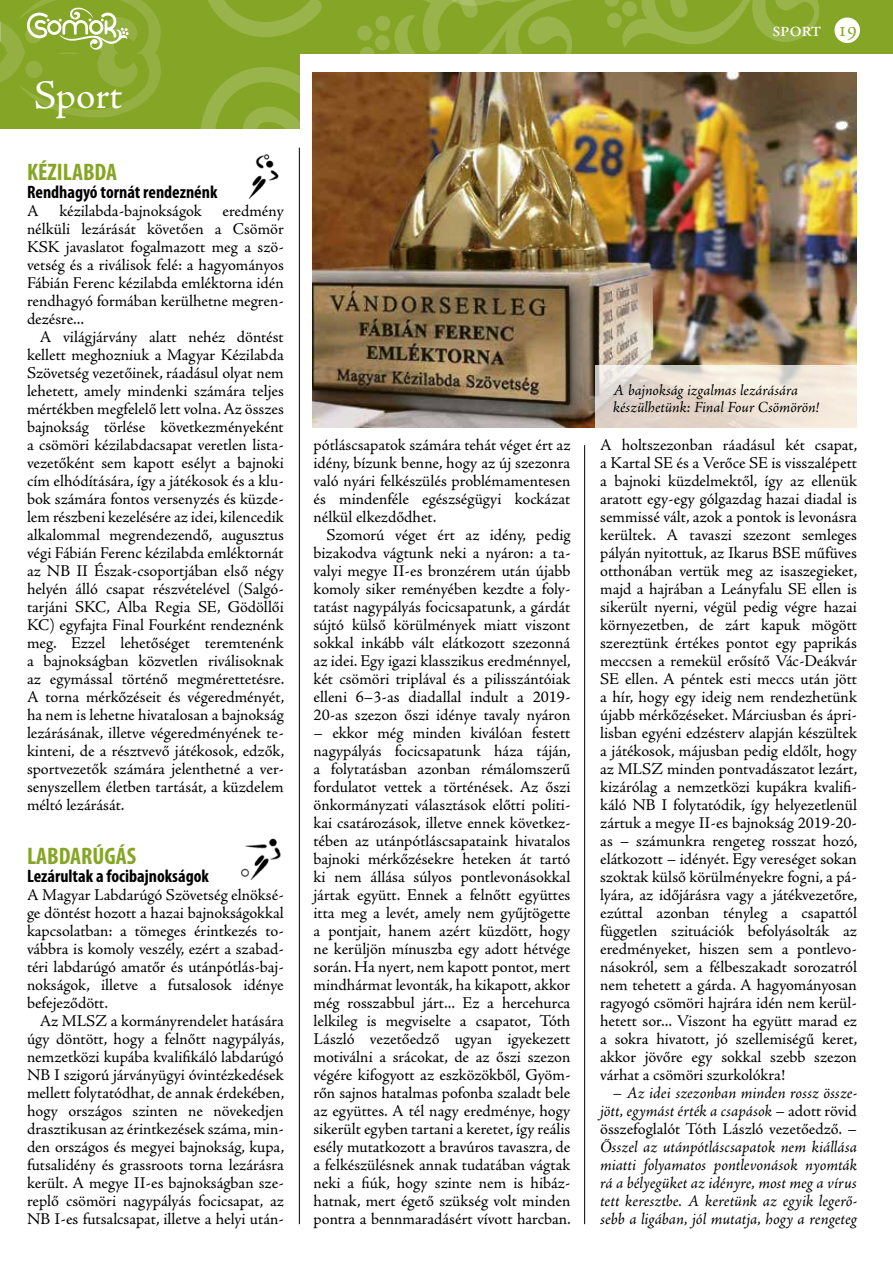
<style>
.page{position:relative;width:893px;height:1263px;background:#fff}
.page>*{position:absolute;margin:0;border:0;box-sizing:border-box;transform-origin:0 0}
.t1{font:40.5px "Adobe Jenson Pro";color:#fff}
.t2{font:700 condensed 24px "Myriad Pro";color:#85a526}
.t3{font:21px "Adobe Garamond Pro";color:#fff}
.t4{font:21px "Adobe Garamond Pro";color:#85a526}
.t5{font:700 condensed 18px "Myriad Pro";color:#000}
.t6{font:16.5px/18px "Adobe Jenson Pro";color:#000;text-align:justify}
.t7{font:italic 16.5px/18px "Adobe Jenson Pro";color:#000;text-align:justify}
.t8{font:italic 15.75px/16.5px "Adobe Jenson Pro";letter-spacing:-.005em;color:#000}
.s1{font-style:normal}
</style>
<div class="page">
<hr style="left:299px;top:72px;width:1px;height:1152px;background:#000">
<hr style="left:584px;top:72px;width:1px;height:1152px;background:#000">
<div style="left:0;top:0;width:893px;height:54px;background:#85a526"></div>
<svg style="left:208px;top:0;width:114px;height:37px"></svg>
<svg style="left:357px;top:0;width:503px;height:54px"></svg>
<div style="left:834px;top:18px;width:26px;height:25px;background:#fff;border-radius:50%"></div>
<div style="left:578px;top:404px;width:12px;height:41px;background:#fff"></div>
<div style="left:294px;top:110px;width:12px;height:38px;background:#fff"></div>
<div style="left:0;top:54px;width:300px;height:75px;background:#85a526"></div>
<svg style="left:200px;top:67px;width:99px;height:62px"></svg>
<svg style="left:0;top:0;width:161px;height:118px"></svg>
<img style="left:313px;top:72px;width:543px;height:355px">
<svg style="left:595px;top:365px;width:262px;height:63px;background:#eae0d5"></svg>
<img style="left:248px;top:154px;width:31px;height:45px">
<img style="left:241px;top:838px;width:40px;height:42px">
<h1 class="t1" style="left:34px;top:72px;width:90px">Sport</h1>
<h2 class="t2" style="left:27px;top:159px;width:91px">KÉZILABDA</h2>
<p class="t5" style="left:27px;top:182px;width:192px">Rendhagyó tornát rendeznénk</p>
<p class="t6" style="left:27px;top:202px;width:13px">A</p>
<p class="t6" style="left:59px;top:202px;width:144px">kézilabda-bajnokságok</p>
<p class="t6" style="left:27px;top:202px;width:258px;text-indent:195px">eredmény nélküli lezárását követően a Csömör KSK javaslatot fogalmazott meg a szö&shy;vetség és a riválisok felé: a hagyományos Fábián Ferenc kézilabda emléktorna idén rendhagyó formában kerülhetne megren&shy;dezésre...</p>
<p class="t6" style="left:27px;top:328px;width:259px;text-indent:13px">A világjárvány alatt nehéz döntést kellett meghozniuk a Magyar Kézilabda Szövetség vezetőinek, ráadásul olyat nem lehetett, amely mindenki számára teljes mértékben megfelelő lett volna. Az összes bajnokság törlése következményeként a csömöri kézilabdacsapat veretlen lista&shy;vezetőként sem kapott esélyt a bajnoki cím elhódítására, így a játékosok és a klu&shy;bok számára fontos versenyzés és küzde&shy;lem részbeni kezelésére az idei, kilencedik alkalommal megrendezendő, augusztus végi Fábián Ferenc kézilabda emléktornát az NB II Észak-csoportjában első négy helyén álló csapat részvételével (Salgó&shy;tarjáni SKC, Alba Regia SE, Gödöllői KC) egyfajta Final Fourként rendeznénk meg. Ezzel lehetőséget teremtenénk a bajnokságban közvetlen riválisoknak az egymással történő megmérettetésre.<br>A torna mérkőzéseit és végeredményét, ha nem is lehetne hivatalosan a bajnokság lezárásának, illetve végeredményének te&shy;kinteni, de a résztvevő játékosok, edzők, sportvezetők számára jelenthetné a ver&shy;senyszellem életben tartását, a küzdelem méltó lezárását.</p>
<h2 class="t2" style="left:27px;top:843px;width:111px">LABDARÚGÁS</h2>
<p class="t5" style="left:27px;top:866px;width:183px">Lezárultak a focibajnokságok</p>
<p class="t6" style="left:27px;top:886px;width:258px">A Magyar Labdarúgó Szövetség elnöksé&shy;ge döntést hozott a hazai bajnokságokkal kapcsolatban: a tömeges érintkezés to&shy;vábbra is komoly veszély, ezért a szabad&shy;téri labdarúgó amatőr és utánpótlás-baj&shy;nokságok, illetve a futsalosok idénye befejeződött.</p>
<p class="t6" style="left:27px;top:1012px;width:259px;text-indent:13px">Az MLSZ a kormányrendelet hatására úgy döntött, hogy a felnőtt nagypályás, nemzetközi kupába kvalifikáló labdarúgó NB I szigorú járványügyi óvintézkedések mellett folytatódhat, de annak érdekében, hogy országos szinten ne növekedjen drasztikusan az érintkezések száma, min&shy;den országos és megyei bajnokság, kupa, futsalidény és grassroots torna lezárásra került. A megye II-es bajnokságban sze&shy;replő csömöri nagypályás focicsapat, az NB I-es futsalcsapat, illetve a helyi után-</p>
<p class="t3" style="left:772px;top:17px;width:50px">sport</p>
<p class="t4" style="left:839px;top:17px;width:19px">19</p>
<p class="t6" style="left:314px;top:436px;width:258px">pótláscsapatok számára tehát véget ért az idény, bízunk benne, hogy az új szezonra való nyári felkészülés problémamentesen és mindenféle egészségügyi kockázat nélkül elkezdődhet.</p>
<p class="t6" style="left:314px;top:526px;width:259px;text-indent:13px">Szomorú véget ért az idény, pedig bizakodva vágtunk neki a nyáron: a ta&shy;valyi megye II-es bronzérem után újabb komoly siker reményében kezdte a foly&shy;tatást nagypályás focicsapatunk, a gárdát sújtó külső körülmények miatt viszont sokkal inkább vált elátkozott szezonná az idei. Egy igazi klasszikus eredménnyel, két csömöri triplával és a pilisszántóiak elleni 6–3-as diadallal indult a 2019- 20-as szezon őszi idénye tavaly nyáron</p>
<p class="t6" style="left:314px;top:724px;width:259px">– ekkor még minden kiválóan festett nagypályás focicsapatunk háza táján, a folytatásban azonban rémálomszerű fordulatot vettek a történések. Az őszi önkormányzati választások előtti politi&shy;kai csatározások, illetve ennek következ&shy;tében az utánpótláscsapataink hivatalos bajnoki mérkőzésekre heteken át tartó ki nem állása súlyos pontlevonásokkal jártak együtt. Ennek a felnőtt együttes itta meg a levét, amely nem gyűjtögette a pontjait, hanem azért küzdött, hogy ne kerüljön mínuszba egy adott hétvége során. Ha nyert, nem kapott pontot, mert mindhármat levonták, ha kikapott, akkor még rosszabbul járt... Ez a hercehurca lelkileg is megviselte a csapatot, Tóth László vezetőedző ugyan igyekezett motiválni a srácokat, de az őszi szezon végére kifogyott az eszközökből, Gyöm&shy;rőn sajnos hatalmas pofonba szaladt bele az együttes. A tél nagy eredménye, hogy sikerült egyben tartani a keretet, így reális esély mutatkozott a bravúros tavaszra, de a felkészülésnek annak tudatában vágtak neki a fiúk, hogy szinte nem is hibáz&shy;hatnak, mert égető szükség volt minden pontra a bennmaradásért vívott harcban.</p>
<p class="t8" style="left:613px;top:383px;width:207px">A bajnokság izgalmas lezárására készülhetünk: Final Four Csömörön!</p>
<p class="t6" style="left:600px;top:436px;width:259px">A holtszezonban ráadásul két csapat, a Kartal SE és a Verőce SE is visszalépett a bajnoki küzdelmektől, így az ellenük aratott egy-egy gólgazdag hazai diadal is semmissé vált, azok a pontok is levonásra kerültek. A tavaszi szezont semleges pályán nyitottuk, az Ikarus BSE műfüves otthonában vertük meg az isaszegieket, majd a hajrában a Leányfalu SE ellen is sikerült nyerni, végül pedig végre hazai környezetben, de zárt kapuk mögött szereztünk értékes pontot egy paprikás meccsen a remekül erősítő Vác-Deákvár SE ellen. A péntek esti meccs után jött a hír, hogy egy ideig nem rendezhetünk újabb mérkőzéseket. Márciusban és ápri&shy;lisban egyéni edzésterv alapján készültek a játékosok, májusban pedig eldőlt, hogy az MLSZ minden pontvadászatot lezárt, kizárólag a nemzetközi kupákra kvalifi&shy;káló NB I folytatódik, így helyezetlenül zártuk a megye II-es bajnokság 2019-20- as – számunkra rengeteg rosszat hozó, elátkozott – idényét. Egy vereséget sokan szoktak külső körülményekre fogni, a pá&shy;lyára, az időjárásra vagy a játékvezetőre, ezúttal azonban tényleg a csapattól független szituációk befolyásolták az eredményeket, hiszen sem a pontlevo&shy;násokról, sem a félbeszakadt sorozatról nem tehetett a gárda. A hagyományosan ragyogó csömöri hajrára idén nem kerül&shy;hetett sor... Viszont ha együtt marad ez a sokra hivatott, jó szellemiségű keret, akkor jövőre egy sokkal szebb szezon várhat a csömöri szurkolókra!</p>
<p class="t7" style="left:600px;top:1085px;width:258px;text-indent:13px">– Az idei szezonban minden rossz össze&shy;jött, egymást érték a csapások <span class="s1">– adott rövid összefoglalót Tóth László vezetőedző. –</span></p>
<p class="t7" style="left:600px;top:1139px;width:258px">Ősszel az utánpótláscsapatok nem kiállása miatti folyamatos pontlevonások nyomták rá a bélyegüket az idényre, most meg a vírus tett keresztbe. A keretünk az egyik legerő&shy;sebb a ligában, jól mutatja, hogy a rengeteg</p>
</div>
